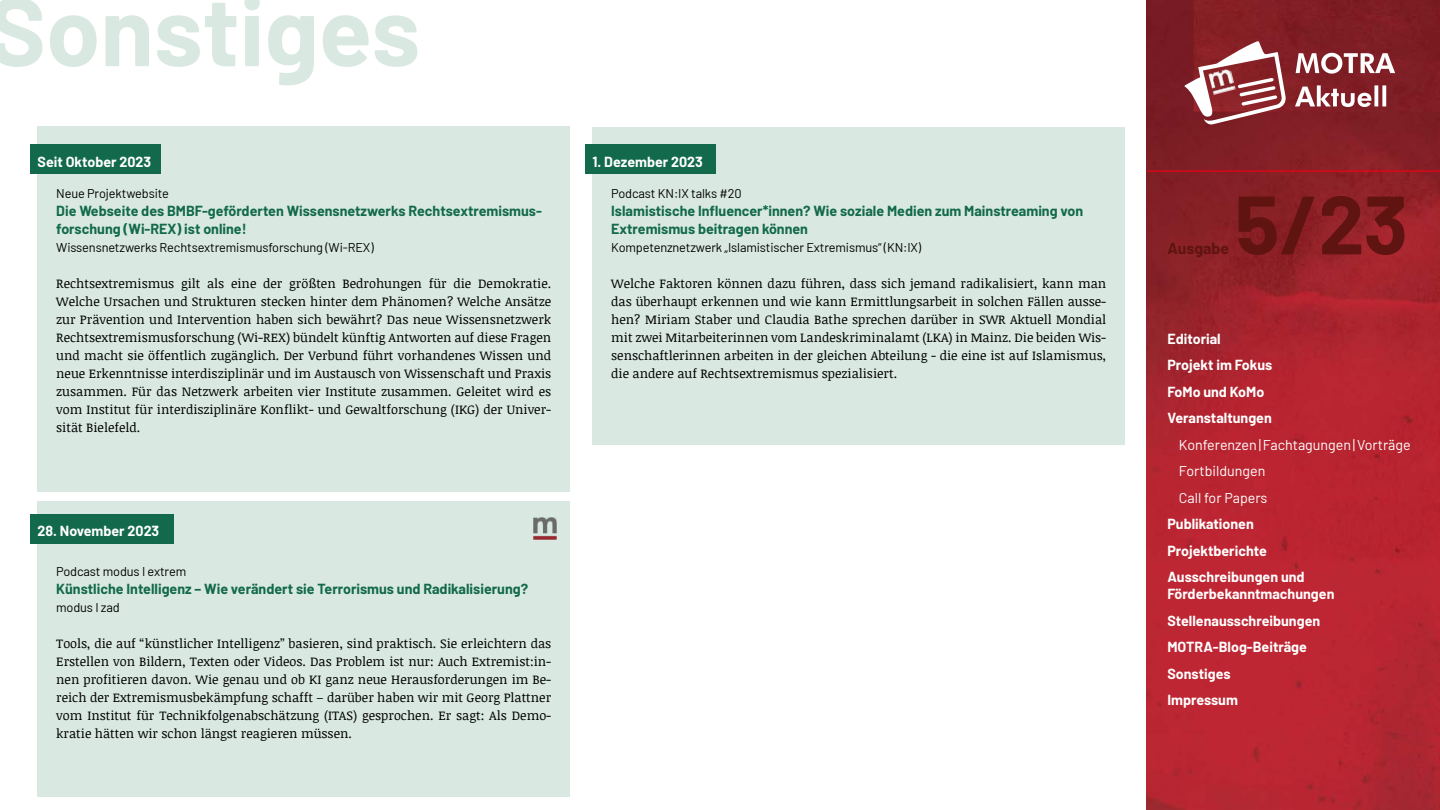
<style>
.page{position:relative;width:1440px;height:810px;background:#fff}
.page>*{position:absolute;margin:0;border:0;box-sizing:border-box;transform-origin:0 0}
.t1{font:700 97.5px "Barlow";color:#d9e9e2}
.t2{font:700 82.5px "Barlow";color:#5f1412}
.t3{font:700 15.75px "Barlow";color:#5f1412}
.t4{font:700 14.25px/18px "Barlow";color:#12694b}
.t5{font:700 14.25px/26.5px "Barlow";color:#fff}
.t6{font:14.25px/26.5px "Barlow";color:#fff}
.t7{font:12.75px/18px "Noticia Text";color:#000;text-align:justify}
.t8{font:12.75px "Barlow";letter-spacing:-.01em;color:#000}
</style>
<div class="page">
<img style="left:1147px;top:0;width:292px;height:809px">
<hr style="left:1148px;top:170px;width:292px;height:2px;background:#e30613">
<svg style="left:1295px;top:85px;width:91px;height:22px"></svg>
<svg style="left:1296px;top:53px;width:99px;height:21px"></svg>
<svg style="left:1184px;top:41px;width:102px;height:84px"></svg>
<img style="left:1208px;top:68px;width:28px;height:27px">
<div style="left:38px;top:501px;width:532px;height:295px;background:#d9e9e2"></div>
<div style="left:30px;top:515px;width:144px;height:29px;background:#12694b"></div>
<div style="left:38px;top:127px;width:532px;height:365px;background:#d9e9e2"></div>
<div style="left:30px;top:145px;width:131px;height:29px;background:#12694b"></div>
<div style="left:592px;top:127px;width:533px;height:318px;background:#d9e9e2"></div>
<div style="left:585px;top:145px;width:131px;height:29px;background:#12694b"></div>
<img style="left:534px;top:518px;width:23px;height:22px">
<h1 class="t1" style="left:-12px;top:-41px;width:434px">Sonstiges</h1>
<p class="t5" style="left:38px;top:147px;width:115px">Seit Oktober 2023</p>
<p class="t8" style="left:56px;top:184px;width:114px">Neue Projektwebsite</p>
<p class="t4" style="left:56px;top:201px;width:487px">Die Webseite des BMBF-geförderten Wissensnetzwerks Rechtsextremismus&shy;forschung (Wi-REX) ist online!</p>
<p class="t8" style="left:56px;top:238px;width:319px">Wissensnetzwerks Rechtsextremismusforschung (Wi-REX)</p>
<p class="t7" style="left:56px;top:274px;width:497px">Rechtsextremismus gilt als eine der größten Bedrohungen für die Demokratie.<br>Welche Ursachen und Strukturen stecken hinter dem Phänomen? Welche Ansätze zur Prävention und Intervention haben sich bewährt? Das neue Wissensnetzwerk Rechtsextremismusforschung (Wi-REX) bündelt künftig Antworten auf diese Fragen und macht sie öffentlich zugänglich. Der Verbund führt vorhandenes Wissen und neue Erkenntnisse interdisziplinär und im Austausch von Wissenschaft und Praxis zusammen. Für das Netzwerk arbeiten vier Institute zusammen. Geleitet wird es vom Institut für interdisziplinäre Konflikt- und Gewaltforschung (IKG) der Univer&shy;sität Bielefeld.</p>
<p class="t5" style="left:38px;top:517px;width:123px">28. November 2023</p>
<p class="t8" style="left:56px;top:562px;width:131px">Podcast modus I extrem</p>
<p class="t4" style="left:56px;top:579px;width:473px">Künstliche Intelligenz – Wie verändert sie Terrorismus und Radikalisierung?</p>
<p class="t8" style="left:56px;top:598px;width:65px">modus I zad</p>
<p class="t7" style="left:56px;top:634px;width:497px">Tools, die auf “künstlicher Intelligenz” basieren, sind praktisch. Sie erleichtern das Erstellen von Bildern, Texten oder Videos. Das Problem ist nur: Auch Extremist:in&shy;nen profitieren davon. Wie genau und ob KI ganz neue Herausforderungen im Be&shy;reich der Extremismusbekämpfung schafft – darüber haben wir mit Georg Plattner vom Institut für Technikfolgenabschätzung (ITAS) gesprochen. Er sagt: Als Demo&shy;kratie hätten wir schon längst reagieren müssen.</p>
<p class="t5" style="left:592px;top:147px;width:112px">1. Dezember 2023</p>
<p class="t8" style="left:611px;top:184px;width:132px">Podcast KN:IX talks #20</p>
<p class="t4" style="left:611px;top:201px;width:473px">Islamistische Influencer*innen? Wie soziale Medien zum Mainstreaming von<br>Extremismus beitragen können</p>
<p class="t8" style="left:611px;top:238px;width:312px">Kompetenznetzwerk „Islamistischer Extremismus“ (KN:IX)</p>
<p class="t7" style="left:611px;top:274px;width:497px">Welche Faktoren können dazu führen, dass sich jemand radikalisiert, kann man das überhaupt erkennen und wie kann Ermittlungsarbeit in solchen Fällen ausse&shy;hen? Miriam Staber und Claudia Bathe sprechen darüber in SWR Aktuell Mondial mit zwei Mitarbeiterinnen vom Landeskriminalamt (LKA) in Mainz. Die beiden Wis&shy;senschaftlerinnen arbeiten in der gleichen Abteilung - die eine ist auf Islamismus, die andere auf Rechtsextremismus spezialisiert.</p>
<p class="t3" style="left:1167px;top:237px;width:63px">Ausgabe</p>
<h2 class="t2" style="left:1235px;top:164px;width:175px">5/23</h2>
<p class="t5" style="left:1167px;top:324px;width:106px">Editorial<br>Projekt im Fokus<br>FoMo und KoMo<br>Veranstaltungen</p>
<p class="t6" style="left:1179px;top:430px;width:233px">Konferenzen|Fachtagungen|Vorträge<br>Fortbildungen<br>Call for Papers</p>
<p class="t5" style="left:1167px;top:510px;width:139px">Publikationen<br>Projektberichte<br>Ausschreibungen und</p>
<p class="t5" style="left:1167px;top:580px;width:169px">Förderbekanntmachungen<br>Stellenausschreibungen<br>MOTRA-Blog-Beiträge<br>Sonstiges<br>Impressum</p>
</div>
